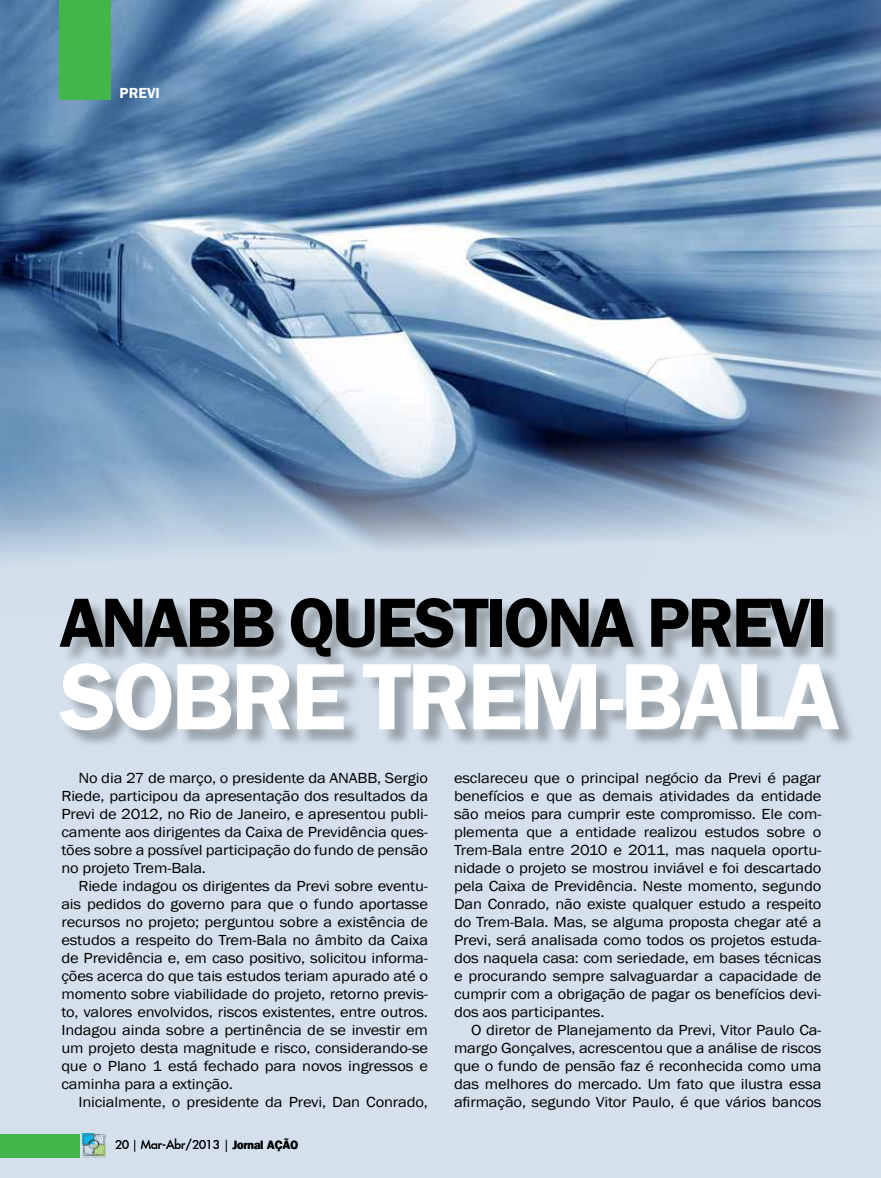
<style>
.page{position:relative;width:881px;height:1178px;background:#fff}
.page>*{position:absolute;margin:0;border:0;box-sizing:border-box;transform-origin:0 0}
.t1{font:600 97.5px "Franklin Gothic";letter-spacing:-.04em;color:#fff}
.t2{font:600 72px "Franklin Gothic";letter-spacing:-.04em;color:#000}
.t3{font:15px/18px "Franklin Gothic";letter-spacing:-.01em;color:#000;text-align:justify;scale:1.1 1}
.t4{font:600 15px "Franklin Gothic";color:#fff}
.t5{font:12px "Fujiyama 2 Plain";color:#000}
.s1{font-family:"Aldine 401 BT Roman A"}
.s2{font-family:"Frankfurt";font-weight:700}
</style>
<div class="page">
<div style="left:0;top:611px;width:880px;height:567px;background:#d4e1ec"></div>
<img style="left:0;top:0;width:880px;height:611px">
<div style="left:60px;top:0;width:51px;height:99px;background:#42b64a"></div>
<div style="left:63px;top:600px;width:794px;height:149px;background:#000;opacity:.28"></div>
<div style="left:0;top:1134px;width:79px;height:23px;background:#42b64a"></div>
<p class="t4" style="left:120px;top:83px;width:42px">PREVI</p>
<h2 class="t2" style="left:60px;top:578px;width:268px">ANABB QUESTIONA</h2>
<h2 class="t2" style="left:646px;top:578px;width:115px">PREVI</h2>
<h1 class="t1" style="left:60px;top:637px;width:614px">SOBRE TREM-BALA</h1>
<p class="t3" style="left:61px;top:769px;width:335px;text-indent:17px">No dia 27 de março, o presidente da ANABB, Sergio Riede, participou da apresentação dos resultados da Previ de 2012, no Rio de Janeiro, e apresentou publi&shy;camente aos dirigentes da Caixa de Previdência ques&shy;tões sobre a possível participação do fundo de pensão no projeto Trem-Bala.</p>
<p class="t3" style="left:61px;top:877px;width:335px;text-indent:17px">Riede indagou os dirigentes da Previ sobre eventu&shy;ais pedidos do governo para que o fundo aportasse recursos no projeto; perguntou sobre a existência de estudos a respeito do Trem-Bala no âmbito da Caixa de Previdência e, em caso positivo, solicitou informa&shy;ções acerca do que tais estudos teriam apurado até o momento sobre viabilidade do projeto, retorno previs&shy;to, valores envolvidos, riscos existentes, entre outros.<br>Indagou ainda sobre a pertinência de se investir em um projeto desta magnitude e risco, considerando-se que o Plano 1 está fechado para novos ingressos e caminha para a extinção.</p>
<p class="t3" style="left:78px;top:1093px;width:319px">Inicialmente, o presidente da Previ, Dan Conrado,</p>
<p class="t5" style="left:115px;top:1137px;width:184px">20 <span class="s1">|</span> Mar-Abr/2013 <span class="s1">|</span> <span class="s2">Jornal AÇÃO</span></p>
<p class="t3" style="left:454px;top:769px;width:335px">esclareceu que o principal negócio da Previ é pagar benefícios e que as demais atividades da entidade são meios para cumprir este compromisso. Ele com&shy;plementa que a entidade realizou estudos sobre o Trem-Bala entre 2010 e 2011, mas naquela oportu&shy;nidade o projeto se mostrou inviável e foi descartado pela Caixa de Previdência. Neste momento, segundo Dan Conrado, não existe qualquer estudo a respeito do Trem-Bala. Mas, se alguma proposta chegar até a Previ, será analisada como todos os projetos estuda&shy;dos naquela casa: com seriedade, em bases técnicas e procurando sempre salvaguardar a capacidade de cumprir com a obrigação de pagar os benefícios devi&shy;dos aos participantes.</p>
<p class="t3" style="left:454px;top:1021px;width:335px;text-indent:17px">O diretor de Planejamento da Previ, Vitor Paulo Ca&shy;margo Gonçalves, acrescentou que a análise de riscos que o fundo de pensão faz é reconhecida como uma das melhores do mercado. Um fato que ilustra essa afirmação, segundo Vitor Paulo, é que vários bancos</p>
</div>
